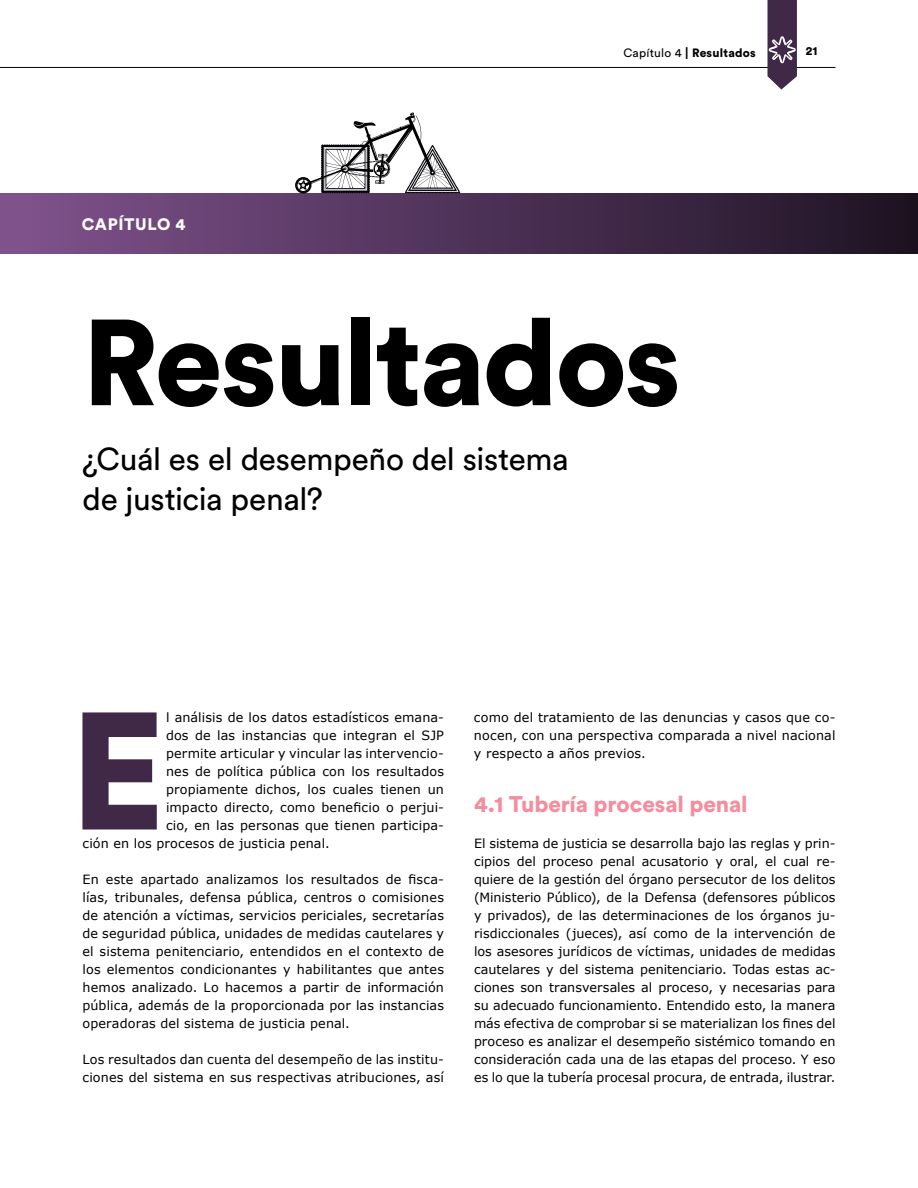
<style>
.page{position:relative;width:918px;height:1188px;background:#fff}
.page>*{position:absolute;margin:0;border:0;box-sizing:border-box;transform-origin:0 0}
.t1{font:900 165.15px "Circular Std";color:#402946}
.t2{font:900 120.75px "Circular Std";letter-spacing:-.02em;color:#000}
.t3{font:31.5px/40.8px "Circular Std";letter-spacing:-.01em;color:#000}
.t4{font:900 22.5px "Circular Std";letter-spacing:-.005em;color:#f48d9e}
.t5{font:900 16.5px "Circular Std";letter-spacing:.03em;color:#fff}
.t6{font:12.75px/18px "Verdana";letter-spacing:.01em;color:#000;text-align:justify}
.t7{font:900 12px "Circular Std";letter-spacing:.02em;color:#000}
.s1{font-weight:400}
</style>
<div class="page">
<hr style="left:0;top:67px;width:835px;height:1px;background:#000">
<svg style="left:767px;top:0;width:30px;height:90px;background:#604d65"></svg>
<div style="left:0;top:193px;width:918px;height:61px;background:linear-gradient(to right,#80538e,#1e1323)"></div>
<div style="left:295px;top:177px;width:16px;height:16px;border:2px solid #000;border-radius:50%"></div>
<svg style="left:296px;top:112px;width:165px;height:82px"></svg>
<p class="t5" style="left:82px;top:213px;width:105px">CAPÍTULO 4</p>
<p class="t7" style="left:624px;top:45px;width:134px"><span class="s1">Capítulo 4</span> | Resultados</p>
<p class="t7" style="left:806px;top:43px;width:13px">21</p>
<h2 class="t2" style="left:82px;top:282px;width:600px">Resultados</h2>
<h3 class="t3" style="left:83px;top:438px;width:488px">¿Cuál es el desempeño del sistema de justicia penal?</h3>
<h1 class="t1" style="left:70px;top:662px;width:98px">E</h1>
<p class="t6" style="left:166px;top:708px;width:279px">l análisis de los datos estadísticos emana-</p>
<p class="t6" style="left:166px;top:726px;width:279px">dos de las instancias que integran el SJP</p>
<p class="t6" style="left:166px;top:744px;width:279px">permite articular y vincular las intervencio-</p>
<p class="t6" style="left:166px;top:762px;width:279px">nes de política pública con los resultados</p>
<p class="t6" style="left:166px;top:780px;width:279px">propiamente dichos, los cuales tienen un</p>
<p class="t6" style="left:166px;top:798px;width:279px">impacto directo, como beneficio o perjui-</p>
<p class="t6" style="left:166px;top:816px;width:279px">cio, en las personas que tienen participa-</p>
<p class="t6" style="left:82px;top:834px;width:249px">ción en los procesos de justicia penal.</p>
<p class="t6" style="left:82px;top:870px;width:363px">En este apartado analizamos los resultados de fisca&shy;lías, tribunales, defensa pública, centros o comisiones de atención a víctimas, servicios periciales, secretarías de seguridad pública, unidades de medidas cautelares y el sistema penitenciario, entendidos en el contexto de los elementos condicionantes y habilitantes que antes hemos analizado. Lo hacemos a partir de información pública, además de la proporcionada por las instancias operadoras del sistema de justicia penal.</p>
<p class="t6" style="left:82px;top:1050px;width:363px">Los resultados dan cuenta del desempeño de las institu&shy;ciones del sistema en sus respectivas atribuciones, así</p>
<p class="t6" style="left:474px;top:708px;width:363px">como del tratamiento de las denuncias y casos que co&shy;nocen, con una perspectiva comparada a nivel nacional y respecto a años previos.</p>
<h3 class="t4" style="left:474px;top:789px;width:275px">4.1 Tubería procesal penal</h3>
<p class="t6" style="left:474px;top:834px;width:363px">El sistema de justicia se desarrolla bajo las reglas y prin&shy;cipios del proceso penal acusatorio y oral, el cual re&shy;quiere de la gestión del órgano persecutor de los delitos (Ministerio Público), de la Defensa (defensores públicos y privados), de las determinaciones de los órganos ju&shy;risdiccionales (jueces), así como de la intervención de los asesores jurídicos de víctimas, unidades de medidas cautelares y del sistema penitenciario. Todas estas ac&shy;ciones son transversales al proceso, y necesarias para su adecuado funcionamiento. Entendido esto, la manera más efectiva de comprobar si se materializan los fines del proceso es analizar el desempeño sistémico tomando en consideración cada una de las etapas del proceso. Y eso es lo que la tubería procesal procura, de entrada, ilustrar.</p>
</div>
